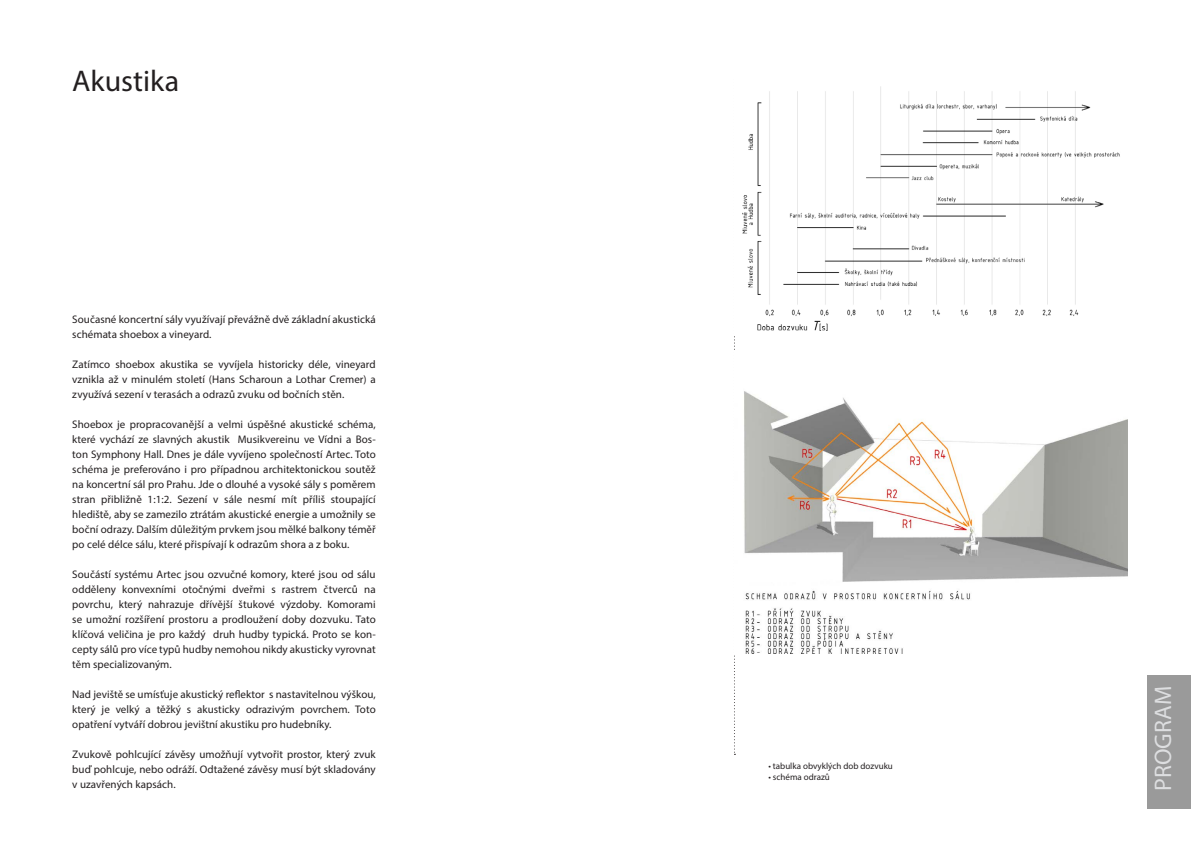
<style>
.page{position:relative;width:1191px;height:842px;background:#fff}
.page>*{position:absolute;margin:0;border:0;box-sizing:border-box;transform-origin:0 0}
.t1{font:30px "Myriad Pro";color:#231f20}
.t2{font:24px "Myriad Pro";letter-spacing:.005em;color:#dddee0}
.t3{font:11px/15px "Myriad Pro";letter-spacing:.005em;color:#231f20;text-align:justify}
.t4{font:9px "Myriad Pro";color:#231f20}
</style>
<div class="page">
<svg style="left:734px;top:336px;width:1px;height:419px"></svg>
<div style="left:1147px;top:675px;width:44px;height:133px;background:#9a9a9a"></div>
<img style="left:742px;top:86px;width:378px;height:244px">
<img style="left:744px;top:391px;width:383px;height:263px">
<p class="t1" style="left:72px;top:62px;width:108px">Akustika</p>
<p class="t3" style="left:72px;top:312px;width:305px">Současné koncertní sály využívají převážně dvě základní akustická schémata shoebox a vineyard.</p>
<p class="t3" style="left:72px;top:357px;width:305px">Zatímco shoebox akustika se vyvíjela historicky déle, vineyard vznikla až v minulém století (Hans Scharoun a Lothar Cremer) a zvyužívá sezení v terasách a odrazů zvuku od bočních stěn.</p>
<p class="t3" style="left:72px;top:417px;width:305px">Shoebox je propracovanější a velmi úspěšné akustické schéma, které vychází ze slavných akustik Musikvereinu ve Vídni a Bos&shy;ton Symphony Hall. Dnes je dále vyvíjeno společností Artec. Toto schéma je preferováno i pro případnou architektonickou soutěž na koncertní sál pro Prahu. Jde o dlouhé a vysoké sály s poměrem stran přibližně 1:1:2. Sezení v sále nesmí mít příliš stoupající hlediště, aby se zamezilo ztrátám akustické energie a umožnily se boční odrazy. Dalším důležitým prvkem jsou mělké balkony téměř po celé délce sálu, které přispívají k odrazům shora a z boku.</p>
<p class="t3" style="left:72px;top:567px;width:305px">Součástí systému Artec jsou ozvučné komory, které jsou od sálu odděleny konvexními otočnými dveřmi s rastrem čtverců na povrchu, který nahrazuje dřívější štukové výzdoby. Komorami se umožní rozšíření prostoru a prodloužení doby dozvuku. Tato klíčová veličina je pro každý druh hudby typická. Proto se kon&shy;cepty sálů pro více typů hudby nemohou nikdy akusticky vyrovnat těm specializovaným.</p>
<p class="t3" style="left:72px;top:687px;width:305px">Nad jeviště se umísťuje akustický reflektor s nastavitelnou výškou, který je velký a těžký s akusticky odrazivým povrchem. Toto opatření vytváří dobrou jevištní akustiku pro hudebníky.</p>
<p class="t3" style="left:72px;top:747px;width:305px">Zvukově pohlcující závěsy umožňují vytvořit prostor, který zvuk buď pohlcuje, nebo odráží. Odtažené závěsy musí být skladovány v uzavřených kapsách.</p>
<p class="t4" style="left:768px;top:760px;width:126px">• tabulka obvyklých dob dozvuku</p>
<p class="t4" style="left:768px;top:771px;width:63px">• schéma odrazů</p>
<p class="t2" style="left:1148px;top:791px;width:107px;rotate:-90deg">PROGRAM</p>
</div>
